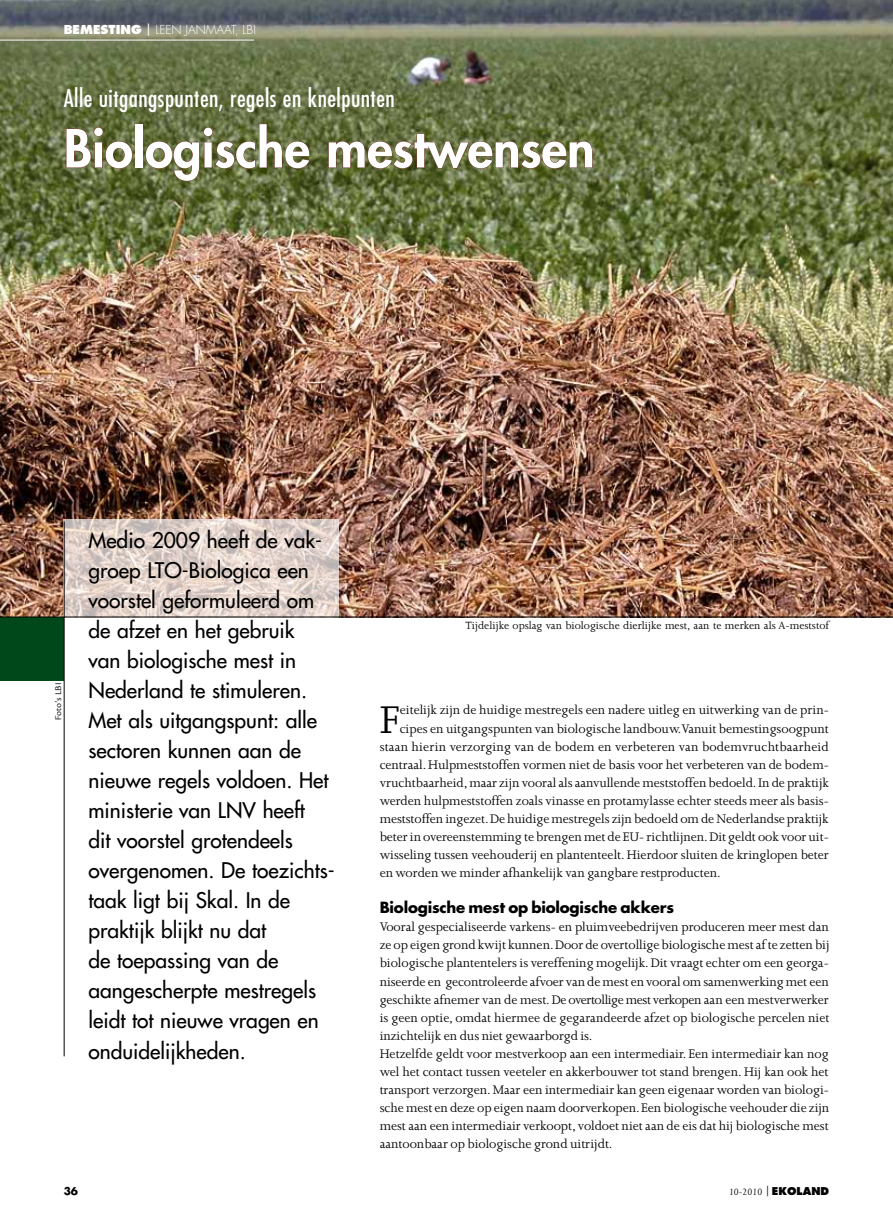
<style>
.page{position:relative;width:893px;height:1212px;background:#fff}
.page>*{position:absolute;margin:0;border:0;box-sizing:border-box;transform-origin:0 0}
.t1{font:800 51px "Futura Std";color:#fff}
.t2{font:44.4px "Joanna MT Std";color:#000}
.t3{font:condensed 24px "Futura Std";letter-spacing:.02em;color:#fff}
.t4{font:500 21px/30px "Futura Std";color:#000}
.t5{font:700 15px "Futura Std";letter-spacing:-.015em;color:#000}
.t6{font:14.25px/18px "Joanna MT Std";letter-spacing:-.005em;color:#000}
.t7{font:12px "Joanna MT Std";color:#000}
.t8{font:300 12px "Futura Std";color:#fff}
.t9{font:italic 10.5px "Joanna MT Std";color:#000}
.t10{font:700 10.5px "Futura Std";color:#000}
.t11{font:9px "Legacy Sans Std";letter-spacing:-.005em;color:#000}
.s1{font-weight:800}
.s2{font-weight:500}
.s3{font-family:"Futura Std";font-weight:500;font-style:normal}
.s4{font-family:"Futura Std";font-weight:800;font-style:normal}
</style>
<div class="page">
<img style="left:0;top:0;width:893px;height:617px">
<svg style="left:66px;top:127px;width:67px;height:42px;background:#64663a"></svg>
<div style="left:135px;top:124px;width:8px;height:44px;border:1px solid #7b4538"></div>
<svg style="left:145px;top:123px;width:165px;height:59px;background:#656b3e"></svg>
<svg style="left:328px;top:133px;width:265px;height:36px;background:#67693d"></svg>
<hr style="left:0;top:40px;width:254px;height:1px;background:#fff">
<svg style="left:64px;top:519px;width:275px;height:98px;background:#ded0c9"></svg>
<div style="left:0;top:617px;width:64px;height:64px;background:#004819"></div>
<hr style="left:64px;top:521px;width:1px;height:535px;background:#000">
<hr style="left:0;top:617px;width:893px;height:1px;background:#000">
<p class="t8" style="left:64px;top:22px;width:194px"><span class="s1">BEMESTING</span> <span class="s2">|</span> LEEN JANMAAT, LBI</p>
<h3 class="t3" style="left:64px;top:84px;width:333px">Alle uitgangspunten, regels en knelpunten</h3>
<h1 class="t1" style="left:64px;top:116px;width:532px">Biologische mestwensen</h1>
<p class="t11" style="left:53px;top:720px;width:39px;rotate:-90deg">Foto’s LBI</p>
<p class="t4" style="left:89px;top:526px;width:248px">Medio 2009 heeft de vak&shy;groep LTO-Biologica een voorstel geformuleerd om de afzet en het gebruik<br>van biologische mest in<br>Nederland te stimuleren.<br>Met als uitgangspunt: alle sectoren kunnen aan de nieuwe regels voldoen. Het ministerie van LNV heeft<br>dit voorstel grotendeels overgenomen. De toezichts&shy;taak ligt bij Skal. In de praktijk blijkt nu dat<br>de toepassing van de aangescherpte mestregels leidt tot nieuwe vragen en onduidelijkheden.</p>
<p class="t7" style="left:466px;top:619px;width:365px">Tijdelijke opslag van biologische dierlijke mest, aan te merken als A-meststof</p>
<h2 class="t2" style="left:380px;top:695px;width:22px">F</h2>
<p class="t6" style="left:400px;top:701px;width:430px">eitelijk zijn de huidige mestregels een nadere uitleg en uitwerking van de prin-</p>
<p class="t6" style="left:400px;top:719px;width:430px">cipes en uitgangspunten van biologische landbouw. Vanuit bemestingsoogpunt</p>
<p class="t6" style="left:380px;top:737px;width:451px">staan hierin verzorging van de bodem en verbeteren van bodemvruchtbaarheid</p>
<p class="t6" style="left:380px;top:755px;width:451px">centraal. Hulpmeststoffen vormen niet de basis voor het verbeteren van de bodem-</p>
<p class="t6" style="left:380px;top:773px;width:451px">vruchtbaarheid, maar zijn vooral als aanvullende meststoffen bedoeld. In de praktijk</p>
<p class="t6" style="left:380px;top:792px;width:451px">werden hulpmeststoffen zoals vinasse en protamylasse echter steeds meer als basis-</p>
<p class="t6" style="left:380px;top:810px;width:451px">meststoffen ingezet. De huidige mestregels zijn bedoeld om de Nederlandse praktijk</p>
<p class="t6" style="left:380px;top:828px;width:451px">beter in overeenstemming te brengen met de EU- richtlijnen. Dit geldt ook voor uit-</p>
<p class="t6" style="left:380px;top:846px;width:451px">wisseling tussen veehouderij en plantenteelt. Hierdoor sluiten de kringlopen beter</p>
<p class="t6" style="left:380px;top:864px;width:342px">en worden we minder afhankelijk van gangbare restproducten.</p>
<p class="t5" style="left:380px;top:898px;width:296px">Biologische mest op biologische akkers</p>
<p class="t6" style="left:380px;top:918px;width:451px">Vooral gespecialiseerde varkens- en pluimveebedrijven produceren meer mest dan ze op eigen grond kwijt kunnen. Door de overtollige biologische mest af te zetten bij biologische plantentelers is vereffening mogelijk. Dit vraagt echter om een georga&shy;niseerde en gecontroleerde afvoer van de mest en vooral om samenwerking met een geschikte afnemer van de mest. De overtollige mest verkopen aan een mestverwerker is geen optie, omdat hiermee de gegarandeerde afzet op biologische percelen niet inzichtelijk en dus niet gewaarborgd is.<br>Hetzelfde geldt voor mestverkoop aan een intermediair. Een intermediair kan nog wel het contact tussen veeteler en akkerbouwer tot stand brengen. Hij kan ook het transport verzorgen. Maar een intermediair kan geen eigenaar worden van biologi&shy;sche mest en deze op eigen naam doorverkopen. Een biologische veehouder die zijn mest aan een intermediair verkoopt, voldoet niet aan de eis dat hij biologische mest aantoonbaar op biologische grond uitrijdt.</p>
<p class="t10" style="left:64px;top:1184px;width:16px">36</p>
<p class="t9" style="left:729px;top:1186px;width:102px">10-2010 <span class="s3">|</span> <span class="s4">EKOLAND</span></p>
</div>
